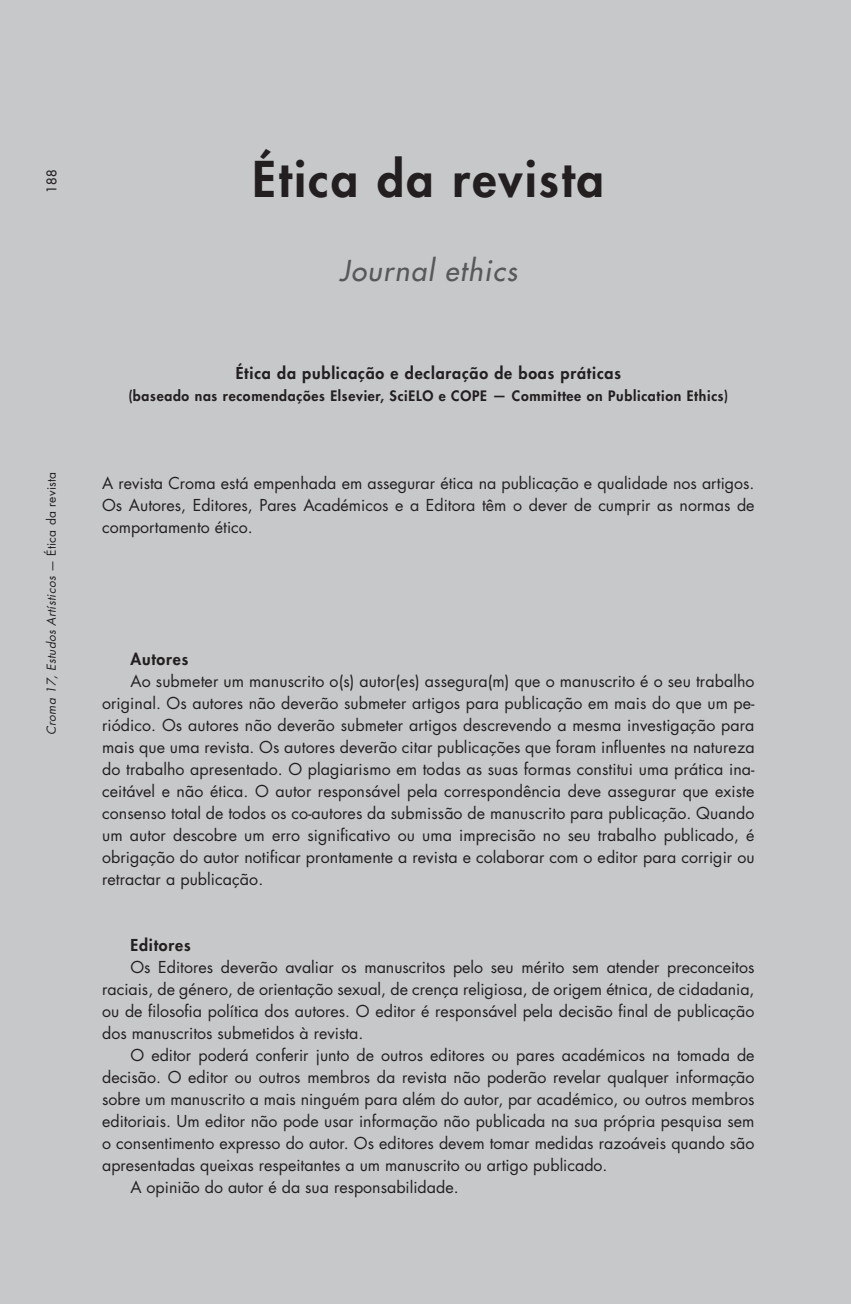
<style>
.page{position:relative;width:851px;height:1304px;background:#fff}
.page>*{position:absolute;margin:0;border:0;box-sizing:border-box;transform-origin:0 0}
.t1{font:800 48px "Futura Std";letter-spacing:.05em;color:#231f20}
.t2{font:italic 500 28px "Futura Std";letter-spacing:.05em;color:#57585a}
.t3{font:16px/22px "Futura Std";color:#231f20;text-align:justify}
.t4{font:800 16px "Futura Std";letter-spacing:.05em;color:#231f20}
.t5{font:800 14px "Futura Std";letter-spacing:.05em;color:#231f20}
.t6{font:500 13px "Futura Std";color:#231f20}
.t7{font:italic 12px "Futura Std";letter-spacing:.025em;color:#231f20}
.s1{font-style:normal}
</style>
<div class="page">
<div style="left:0;top:0;width:850px;height:1304px;background:#c7c8ca"></div>
<p class="t6" style="left:43px;top:193px;width:25px;rotate:-90deg">188</p>
<p class="t7" style="left:44px;top:735px;width:265px;rotate:-90deg">Croma 17, Estudos Artísticos <span class="s1">— Ética da revista</span></p>
<p class="t1" style="left:252px;top:149px;width:353px">Ética da revista</p>
<p class="t2" style="left:339px;top:254px;width:179px">Journal ethics</p>
<p class="t4" style="left:236px;top:363px;width:387px">Ética da publicação e declaração de boas práticas</p>
<p class="t5" style="left:128px;top:387px;width:601px">(baseado nas recomendações Elsevier, SciELO e COPE — Committee on Publication Ethics)</p>
<p class="t3" style="left:102px;top:472px;width:654px">A revista Croma está empenhada em assegurar ética na publicação e qualidade nos artigos.<br>Os Autores, Editores, Pares Académicos e a Editora têm o dever de cumprir as normas de comportamento ético.</p>
<p class="t4" style="left:130px;top:649px;width:59px">Autores</p>
<p class="t3" style="left:102px;top:670px;width:654px;text-indent:28px">Ao submeter um manuscrito o(s) autor(es) assegura(m) que o manuscrito é o seu trabalho original. Os autores não deverão submeter artigos para publicação em mais do que um pe&shy;riódico. Os autores não deverão submeter artigos descrevendo a mesma investigação para mais que uma revista. Os autores deverão citar publicações que foram influentes na natureza do trabalho apresentado. O plagiarismo em todas as suas formas constitui uma prática ina&shy;ceitável e não ética. O autor responsável pela correspondência deve assegurar que existe consenso total de todos os co-autores da submissão de manuscrito para publicação. Quando um autor descobre um erro significativo ou uma imprecisão no seu trabalho publicado, é obrigação do autor notificar prontamente a revista e colaborar com o editor para corrigir ou retractar a publicação.</p>
<p class="t4" style="left:130px;top:935px;width:62px">Editores</p>
<p class="t3" style="left:102px;top:956px;width:653px;text-indent:28px">Os Editores deverão avaliar os manuscritos pelo seu mérito sem atender preconceitos raciais, de género, de orientação sexual, de crença religiosa, de origem étnica, de cidadania, ou de filosofia política dos autores. O editor é responsável pela decisão final de publicação dos manuscritos submetidos à revista.</p>
<p class="t3" style="left:102px;top:1044px;width:654px;text-indent:28px">O editor poderá conferir junto de outros editores ou pares académicos na tomada de decisão. O editor ou outros membros da revista não poderão revelar qualquer informação sobre um manuscrito a mais ninguém para além do autor, par académico, ou outros membros editoriais. Um editor não pode usar informação não publicada na sua própria pesquisa sem o consentimento expresso do autor. Os editores devem tomar medidas razoáveis quando são apresentadas queixas respeitantes a um manuscrito ou artigo publicado.</p>
<p class="t3" style="left:130px;top:1176px;width:329px">A opinião do autor é da sua responsabilidade.</p>
</div>
